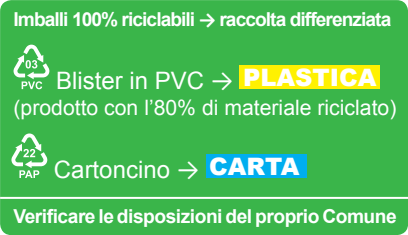
<style>
.page{position:relative;width:408px;height:235px;background:#3ab54a}
.page>*{position:absolute;margin:0;border:0;box-sizing:border-box;transform-origin:0 0}
.t1{font:24px "Arial";color:#fff}
.t2{font:21.2px "Arial";color:#fff}
.t3{font:700 19.2px "Arial";letter-spacing:-.05em;color:#fff}
.t4{font:700 19.2px "Arial";letter-spacing:-.025em;color:#fff}
.s1{font-family:"Calibri"}
.s2{font-family:"Calibri";font-size:25.2px}
.s3{font-weight:900}
</style>
<div class="page">
<svg style="left:14px;top:45px;width:35px;height:44px"></svg>
<div style="left:240px;top:65px;width:140px;height:24px;background:#fff101"></div>
<svg style="left:11px;top:133px;width:36px;height:45px"></svg>
<div style="left:206px;top:154px;width:100px;height:24px;background:#00aeef"></div>
<hr style="left:0;top:197px;width:408px;height:2px;background:#fff">
<p class="t3" style="left:14px;top:6px;width:379px">Imballi 100% riciclabili <span class="s1">→</span> raccolta differenziata</p>
<p class="t1" style="left:56px;top:65px;width:322px">Blister in PVC <span class="s2">→</span> <span class="s3">PLASTICA</span></p>
<p class="t2" style="left:14px;top:93px;width:384px">(prodotto con l’80% di materiale riciclato)</p>
<p class="t1" style="left:54px;top:154px;width:247px">Cartoncino <span class="s2">→</span> <span class="s3">CARTA</span></p>
<p class="t4" style="left:14px;top:204px;width:385px">Verificare le disposizioni del proprio Comune</p>
</div>
